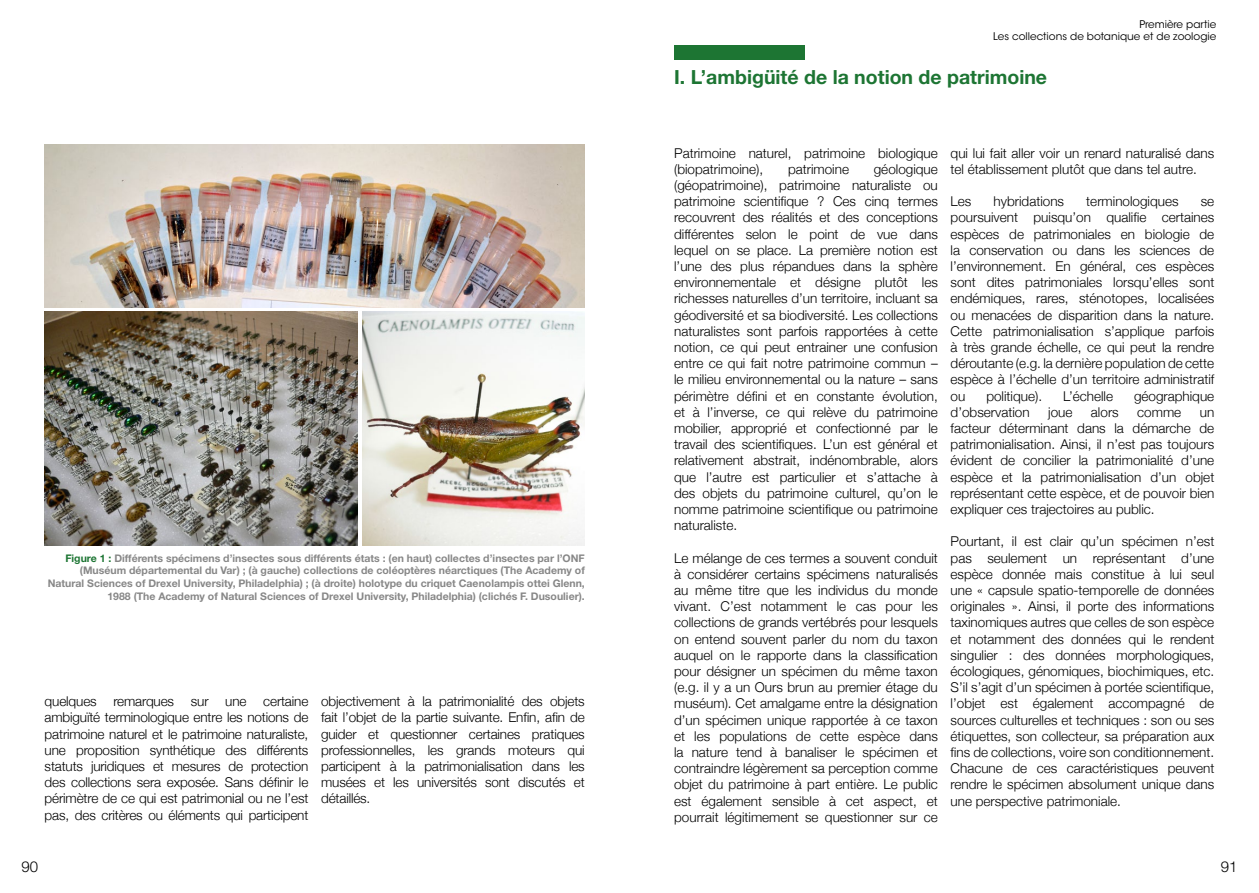
<style>
.page{position:relative;width:1259px;height:893px;background:#fff}
.page>*{position:absolute;margin:0;border:0;box-sizing:border-box;transform-origin:0 0}
.t1{font:700 19.5px "Helvetica Neue LT Std";color:#1d7533}
.t2{font:300 15px "Helvetica Neue LT Std";color:#000}
.t3{font:300 13.5px/16.2px "Helvetica Neue";color:#000;text-align:justify}
.t4{font:700 10.5px/12.6px "Helvetica Neue LT Std";color:#878787;text-align:right}
.t5{font:10.5px/12.6px "ITC Avant Garde Std";color:#000;text-align:right}
.s1{color:#1d7533}
</style>
<div class="page">
<div style="left:674px;top:45px;width:130px;height:15px;background:#1d7533"></div>
<img style="left:45px;top:145px;width:540px;height:162px">
<img style="left:45px;top:311px;width:312px;height:235px">
<img style="left:362px;top:311px;width:223px;height:235px">
<p class="t4" style="left:48px;top:551px;width:538px"><span class="s1">Figure 1 :</span> Différents spécimens d’insectes sous différents états : (en haut) collectes d’insectes par l’ONF (Muséum départemental du Var) ; (à gauche) collections de coléoptères néarctiques (The Academy of Natural Sciences of Drexel University, Philadelphia) ; (à droite) holotype du criquet Caenolampis ottei Glenn, 1988 (The Academy of Natural Sciences of Drexel University, Philadelphia) (clichés F. Dusoulier).</p>
<p class="t3" style="left:45px;top:693px;width:265px">quelques remarques sur une certaine ambiguïté terminologique entre les notions de patrimoine naturel et le patrimoine naturaliste, une proposition synthétique des différents statuts juridiques et mesures de protection des collections sera exposée. Sans définir le périmètre de ce qui est patrimonial ou ne l’est pas, des critères ou éléments qui participent</p>
<p class="t3" style="left:321px;top:693px;width:265px">objectivement à la patrimonialité des objets fait l’objet de la partie suivante. Enfin, afin de guider et questionner certaines pratiques professionnelles, les grands moteurs qui participent à la patrimonialisation dans les musées et les universités sont discutés et détaillés.</p>
<p class="t5" style="left:993px;top:18px;width:225px">Première partie<br>Les collections de botanique et de zoologie</p>
<h1 class="t1" style="left:674px;top:65px;width:374px">I. L’ambigüité de la notion de patrimoine</h1>
<p class="t3" style="left:674px;top:144px;width:265px">Patrimoine naturel, patrimoine biologique (biopatrimoine),</p>
<p class="t3" style="left:674px;top:161px;width:265px;text-indent:200px">géologique (géopatrimoine), patrimoine naturaliste ou patrimoine scientifique ? Ces cinq termes recouvrent des réalités et des conceptions différentes selon le point de vue dans lequel on se place. La première notion est l’une des plus répandues dans la sphère environnementale et désigne plutôt les richesses naturelles d’un territoire, incluant sa géodiversité et sa biodiversité. Les collections naturalistes sont parfois rapportées à cette notion, ce qui peut entrainer une confusion entre ce qui fait notre patrimoine commun – le milieu environnemental ou la nature – sans périmètre défini et en constante évolution, et à l’inverse, ce qui relève du patrimoine mobilier, approprié et confectionné par le travail des scientifiques. L’un est général et relativement abstrait, indénombrable, alors que l’autre est particulier et s’attache à des objets du patrimoine culturel, qu’on le nomme patrimoine scientifique ou patrimoine naturaliste.</p>
<p class="t3" style="left:674px;top:549px;width:265px">Le mélange de ces termes a souvent conduit à considérer certains spécimens naturalisés au même titre que les individus du monde vivant. C’est notamment le cas pour les collections de grands vertébrés pour lesquels on entend souvent parler du nom du taxon auquel on le rapporte dans la classification pour désigner un spécimen du même taxon (e.g. il y a un Ours brun au premier étage du muséum). Cet amalgame entre la désignation d’un spécimen unique rapportée à ce taxon et les populations de cette espèce dans la nature tend à banaliser le spécimen et contraindre légèrement sa perception comme objet du patrimoine à part entière. Le public est également sensible à cet aspect, et pourrait légitimement se questionner sur ce</p>
<p class="t3" style="left:788px;top:161px;width:63px">patrimoine</p>
<p class="t3" style="left:950px;top:144px;width:265px">qui lui fait aller voir un renard naturalisé dans tel établissement plutôt que dans tel autre.</p>
<p class="t3" style="left:950px;top:193px;width:22px">Les</p>
<p class="t3" style="left:993px;top:193px;width:72px">hybridations</p>
<p class="t3" style="left:1086px;top:193px;width:94px">terminologiques</p>
<p class="t3" style="left:950px;top:193px;width:265px;text-indent:250px">se poursuivent puisqu’on qualifie certaines espèces de patrimoniales en biologie de la conservation ou dans les sciences de l’environnement. En général, ces espèces sont dites patrimoniales lorsqu’elles sont endémiques, rares, sténotopes, localisées ou menacées de disparition dans la nature.<br>Cette patrimonialisation s’applique parfois à très grande échelle, ce qui peut la rendre déroutante (e.g. la dernière population de cette espèce à l’échelle d’un territoire administratif ou</p>
<p class="t3" style="left:986px;top:387px;width:57px">politique).</p>
<p class="t3" style="left:1063px;top:387px;width:51px">L’échelle</p>
<p class="t3" style="left:1134px;top:387px;width:82px">géographique</p>
<p class="t3" style="left:950px;top:404px;width:81px">d’observation</p>
<p class="t3" style="left:1048px;top:404px;width:26px">joue</p>
<p class="t3" style="left:1091px;top:404px;width:29px">alors</p>
<p class="t3" style="left:1137px;top:404px;width:46px">comme</p>
<p class="t3" style="left:950px;top:404px;width:265px;text-indent:249px">un facteur déterminant dans la démarche de patrimonialisation. Ainsi, il n’est pas toujours évident de concilier la patrimonialité d’une espèce et la patrimonialisation d’un objet représentant cette espèce, et de pouvoir bien expliquer ces trajectoires au public.</p>
<p class="t3" style="left:950px;top:533px;width:265px">Pourtant, il est clair qu’un spécimen n’est pas seulement un représentant d’une espèce donnée mais constitue à lui seul une « capsule spatio-temporelle de données originales ». Ainsi, il porte des informations taxinomiques autres que celles de son espèce et notamment des données qui le rendent singulier : des données morphologiques, écologiques, génomiques, biochimiques, etc.<br>S’il s’agit d’un spécimen à portée scientifique, l’objet est également accompagné de sources culturelles et techniques : son ou ses étiquettes, son collecteur, sa préparation aux fins de collections, voire son conditionnement.<br>Chacune de ces caractéristiques peuvent rendre le spécimen absolument unique dans une perspective patrimoniale.</p>
<p class="t2" style="left:22px;top:857px;width:18px">90</p>
<p class="t2" style="left:1220px;top:857px;width:18px">91</p>
</div>
